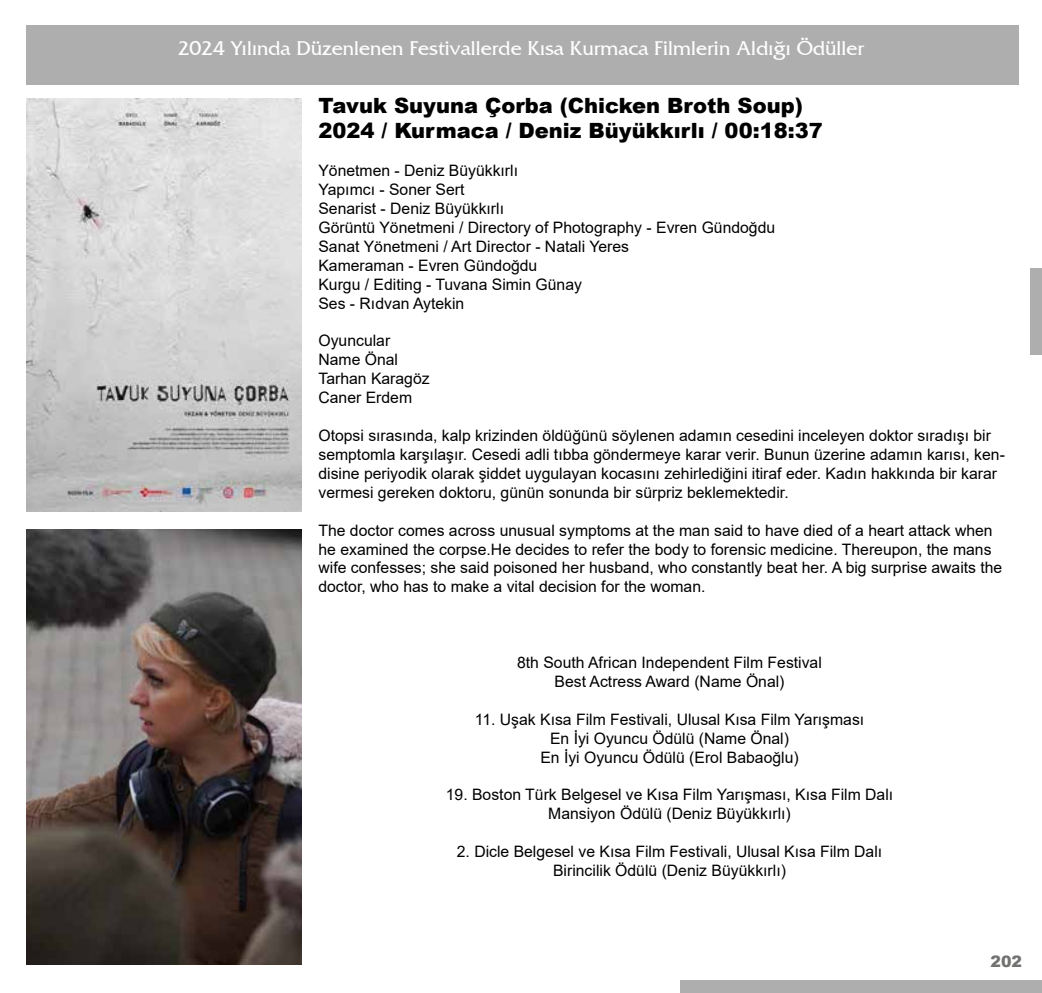
<style>
.page{position:relative;width:1042px;height:993px;background:#fff}
.page>*{position:absolute;margin:0;border:0;box-sizing:border-box;transform-origin:0 0}
.t1{font:900 21px/25.2px "Arial";color:#000}
.t2{font:21px "France Plain";color:#fff}
.t3{font:15.75px/18.9px "Arial";color:#000}
.t4{font:900 15.75px "Arial";color:#727271}
</style>
<div class="page">
<div style="left:27px;top:25px;width:992px;height:59px;background:#aeaeae"></div>
<div style="left:680px;top:980px;width:362px;height:12px;background:#aeaeae"></div>
<div style="left:1030px;top:268px;width:12px;height:86px;background:#aeaeae"></div>
<img style="left:27px;top:98px;width:274px;height:414px">
<img style="left:27px;top:529px;width:274px;height:435px">
<h1 class="t2" style="left:178px;top:37px;width:688px">2024 Yılında Düzenlenen Festivallerde Kısa Kurmaca Filmlerin Aldığı Ödüller</h1>
<h1 class="t1" style="left:318px;top:92px;width:506px">Tavuk Suyuna Çorba (Chicken Broth Soup)<br>2024 / Kurmaca / Deniz Büyükkırlı / 00:18:37</h1>
<p class="t3" style="left:318px;top:161px;width:458px">Yönetmen - Deniz Büyükkırlı<br>Yapımcı - Soner Sert<br>Senarist - Deniz Büyükkırlı<br>Görüntü Yönetmeni / Directory of Photography - Evren Gündoğdu Sanat Yönetmeni / Art Director - Natali Yeres<br>Kameraman - Evren Gündoğdu<br>Kurgu / Editing - Tuvana Simin Günay<br>Ses - Rıdvan Aytekin</p>
<p class="t3" style="left:318px;top:331px;width:113px">Oyuncular<br>Name Önal<br>Tarhan Karagöz<br>Caner Erdem</p>
<p class="t3" style="left:318px;top:426px;width:688px">Otopsi sırasında, kalp krizinden öldüğünü söylenen adamın cesedini inceleyen doktor sıradışı bir semptomla karşılaşır. Cesedi adli tıbba göndermeye karar verir. Bunun üzerine adamın karısı, ken&shy;disine periyodik olarak şiddet uygulayan kocasını zehirlediğini itiraf eder. Kadın hakkında bir karar vermesi gereken doktoru, günün sonunda bir sürpriz beklemektedir.</p>
<p class="t3" style="left:318px;top:520px;width:685px">The doctor comes across unusual symptoms at the man said to have died of a heart attack when he examined the corpse.He decides to refer the body to forensic medicine. Thereupon, the mans wife confesses; she said poisoned her husband, who constantly beat her. A big surprise awaits the doctor, who has to make a vital decision for the woman.</p>
<p class="t3" style="left:517px;top:652px;width:306px;text-align:center">8th South African Independent Film Festival<br>Best Actress Award (Name Önal)</p>
<p class="t3" style="left:475px;top:709px;width:391px;text-align:center">11. Uşak Kısa Film Festivali, Ulusal Kısa Film Yarışması<br>En İyi Oyuncu Ödülü (Name Önal)<br>En İyi Oyuncu Ödülü (Erol Babaoğlu)</p>
<p class="t3" style="left:446px;top:785px;width:449px;text-align:center">19. Boston Türk Belgesel ve Kısa Film Yarışması, Kısa Film Dalı<br>Mansiyon Ödülü (Deniz Büyükkırlı)</p>
<p class="t3" style="left:457px;top:841px;width:427px;text-align:center">2. Dicle Belgesel ve Kısa Film Festivali, Ulusal Kısa Film Dalı<br>Birincilik Ödülü (Deniz Büyükkırlı)</p>
<p class="t4" style="left:990px;top:949px;width:33px">202</p>
</div>
